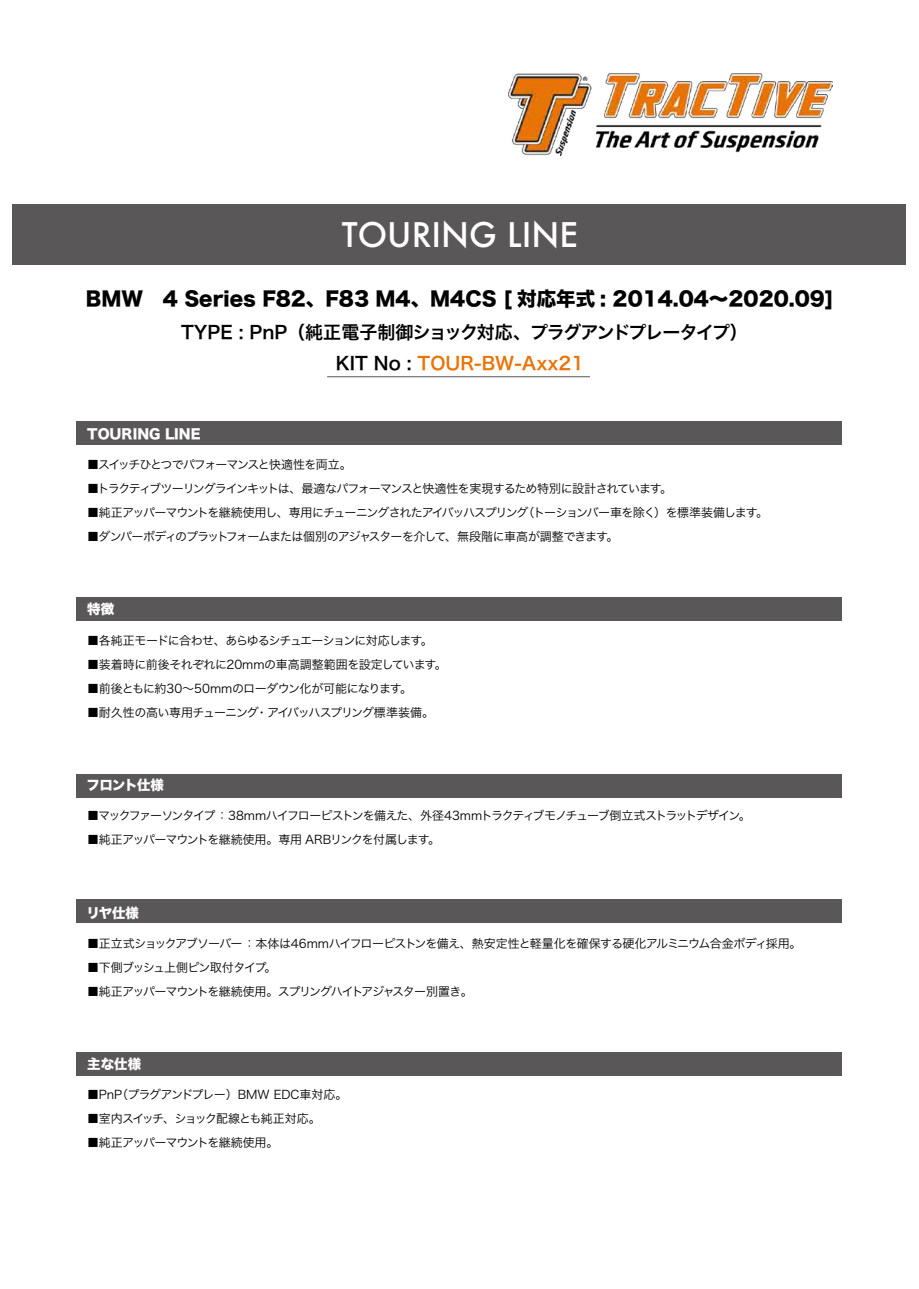
<style>
.page{position:relative;width:919px;height:1289px;background:#fff}
.page>*{position:absolute;margin:0;border:0;box-sizing:border-box;transform-origin:0 0}
.t1{font:500 33px "Futura";color:#fff}
.t2{font:19.5px "Hira Kaku Std W8";color:#000}
.t3{font:18px/31.5px "Hira Kaku Pro W6";color:#000;text-align:center}
.t4{font:13.5px "Hira Kaku Std W8";color:#fff}
.t5{font:12px "Hira Kaku Pro W3";letter-spacing:-.075em;color:#000}
.t6{font:12px "Hira Kaku Pro W3";letter-spacing:-.1em;color:#000}
.t7{font:12px "Hira Kaku Pro W3";letter-spacing:-.055em;color:#000}
.t8{font:12px "Hira Kaku Pro W3";letter-spacing:-.03em;color:#000}
.t9{font:12px "Hira Kaku Pro W3";letter-spacing:-.035em;color:#000}
.t10{font:12px "Hira Kaku Pro W3";color:#000}
.s1{color:#e87405}
</style>
<div class="page">
<img style="left:508px;top:74px;width:324px;height:81px">
<div style="left:13px;top:204px;width:893px;height:61px;background:#595757"></div>
<hr style="left:327px;top:376px;width:263px;height:1px;background:#595757">
<div style="left:77px;top:421px;width:765px;height:23px;background:#595757"></div>
<div style="left:77px;top:597px;width:765px;height:24px;background:#595757"></div>
<div style="left:77px;top:774px;width:765px;height:23px;background:#595757"></div>
<div style="left:77px;top:899px;width:765px;height:23px;background:#595757"></div>
<div style="left:77px;top:1052px;width:765px;height:23px;background:#595757"></div>
<h1 class="t1" style="left:342px;top:212px;width:238px">TOURING LINE</h1>
<h2 class="t2" style="left:86px;top:288px;width:749px">BMW　4 Series F82、F83 M4、M4CS [ 対応年式 : 2014.04～2020.09]</h2>
<h3 class="t3" style="left:181px;top:315px;width:568px">TYPE : PnP（純正電子制御ショック対応、プラグアンドプレータイプ）<br>KIT No : <span class="s1">TOUR-BW-Axx21</span></h3>
<p class="t4" style="left:87px;top:426px;width:115px">TOURING LINE</p>
<p class="t5" style="left:87px;top:454px;width:266px">■スイッチひとつでパフォーマンスと快適性を両立。</p>
<p class="t5" style="left:87px;top:478px;width:586px">■トラクティブツーリングラインキットは、最適なパフォーマンスと快適性を実現するため特別に設計されています。</p>
<p class="t5" style="left:87px;top:502px;width:682px">■純正アッパーマウントを継続使用し、専用にチューニングされたアイバッハスプリング（トーションバー車を除く）を標準装備します。</p>
<p class="t5" style="left:87px;top:526px;width:532px">■ダンパーボディのプラットフォームまたは個別のアジャスターを介して、無段階に車高が調整できます。</p>
<p class="t4" style="left:87px;top:602px;width:28px">特徴</p>
<p class="t5" style="left:87px;top:629px;width:347px">■各純正モードに合わせ、あらゆるシチュエーションに対応します。</p>
<p class="t8" style="left:87px;top:653px;width:361px">■装着時に前後それぞれに20mmの車高調整範囲を設定しています。</p>
<p class="t9" style="left:87px;top:677px;width:327px">■前後ともに約30～50mmのローダウン化が可能になります。</p>
<p class="t5" style="left:87px;top:701px;width:348px">■耐久性の高い専用チューニング・アイバッハスプリング標準装備。</p>
<p class="t4" style="left:87px;top:777px;width:79px">フロント仕様</p>
<p class="t6" style="left:87px;top:805px;width:665px">■マックファーソンタイプ ：38mmハイフローピストンを備えた、外径43mmトラクティブモノチューブ倒立式ストラットデザイン。</p>
<p class="t5" style="left:87px;top:829px;width:354px">■純正アッパーマウントを継続使用。専用 ARBリンクを付属します。</p>
<p class="t4" style="left:86px;top:905px;width:54px">リヤ仕様</p>
<p class="t7" style="left:87px;top:932px;width:716px">■正立式ショックアブソーバー ：本体は46mmハイフローピストンを備え、熱安定性と軽量化を確保する硬化アルミニウム合金ボディ採用。</p>
<p class="t5" style="left:87px;top:956px;width:191px">■下側ブッシュ上側ピン取付タイプ。</p>
<p class="t6" style="left:87px;top:980px;width:387px">■純正アッパーマウントを継続使用。スプリングハイトアジャスター別置き。</p>
<p class="t4" style="left:87px;top:1056px;width:55px">主な仕様</p>
<p class="t10" style="left:87px;top:1084px;width:262px">■PnP（プラグアンドプレー）BMW EDC車対応。</p>
<p class="t5" style="left:87px;top:1108px;width:235px">■室内スイッチ、ショック配線とも純正対応。</p>
<p class="t5" style="left:87px;top:1132px;width:193px">■純正アッパーマウントを継続使用。</p>
</div>
